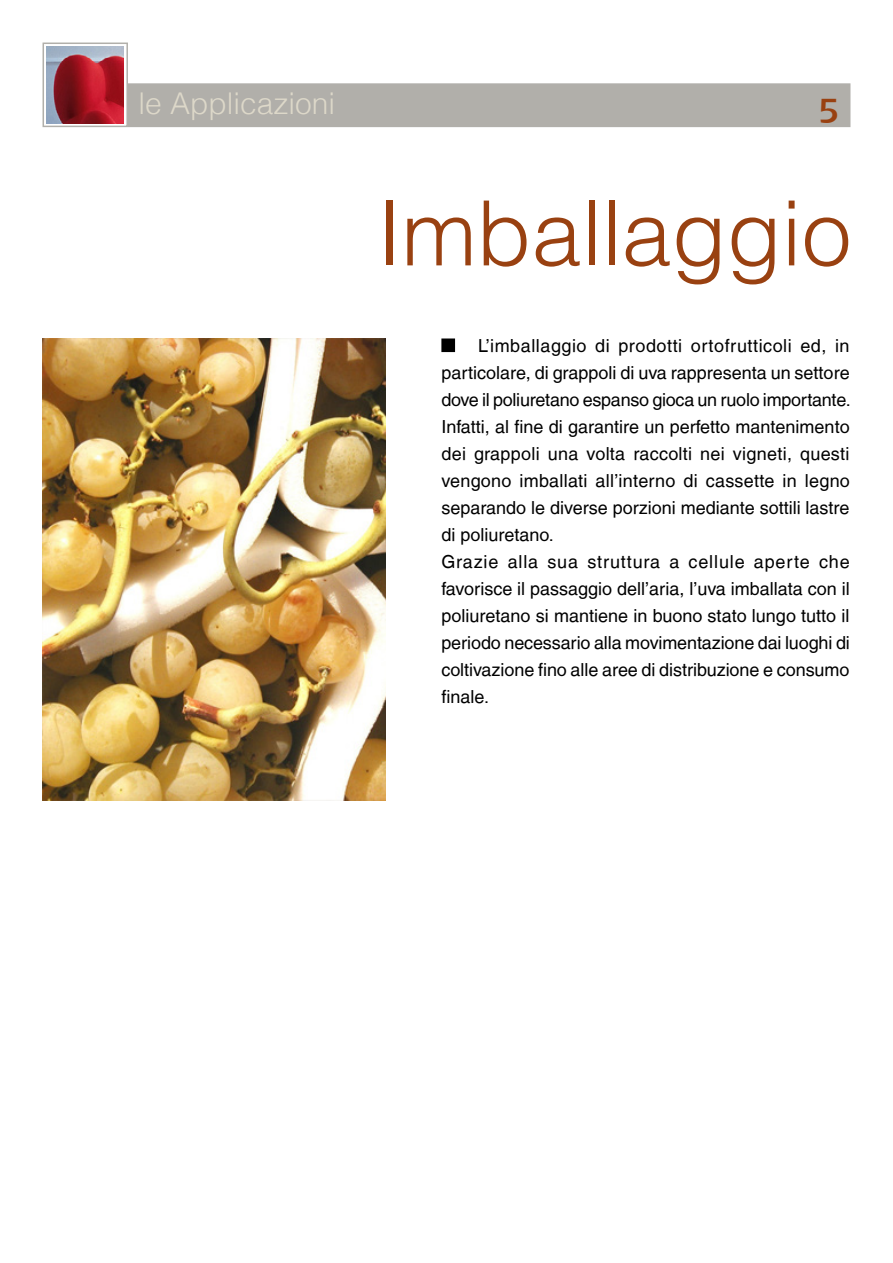
<style>
.page{position:relative;width:893px;height:1263px;background:#fff}
.page>*{position:absolute;margin:0;border:0;box-sizing:border-box;transform-origin:0 0}
.t1{font:300 90px "Helvetica LT";color:#994111}
.t2{font:36px "Aquiline Book Bold SWFTE";color:#994111}
.t3{font:300 30px "Helvetica LT";color:#ddd8c9}
.t4{font:18px/27px "Helvetica LT";color:#000}
</style>
<div class="page">
<div style="left:442px;top:339px;width:12px;height:12px;background:#000"></div>
<div style="left:441px;top:338px;width:14px;height:14px;border:2px solid #000"></div>
<div style="left:128px;top:83px;width:722px;height:44px;background:#b1afaa;border:2px solid #b1afaa"></div>
<svg style="left:43px;top:43px;width:85px;height:84px"></svg>
<img style="left:47px;top:47px;width:76px;height:76px">
<img style="left:43px;top:339px;width:342px;height:461px">
<h3 class="t3" style="left:138px;top:85px;width:198px">le Applicazioni</h3>
<h2 class="t2" style="left:818px;top:90px;width:23px">5</h2>
<h1 class="t1" style="left:377px;top:177px;width:477px">Imballaggio</h1>
<p class="t4" style="left:441px;top:332px;width:411px;text-indent:37px">L’imballaggio di prodotti ortofrutticoli ed, in particolare, di grappoli di uva rappresenta un settore dove il poliuretano espanso gioca un ruolo importante.<br>Infatti, al fine di garantire un perfetto mantenimento dei grappoli una volta raccolti nei vigneti, questi vengono imballati all’interno di cassette in legno separando le diverse porzioni mediante sottili lastre di poliuretano.<br>Grazie alla sua struttura a cellule aperte che favorisce il passaggio dell’aria, l’uva imballata con il poliuretano si mantiene in buono stato lungo tutto il periodo necessario alla movimentazione dai luoghi di coltivazione fino alle aree di distribuzione e consumo finale.</p>
</div>
